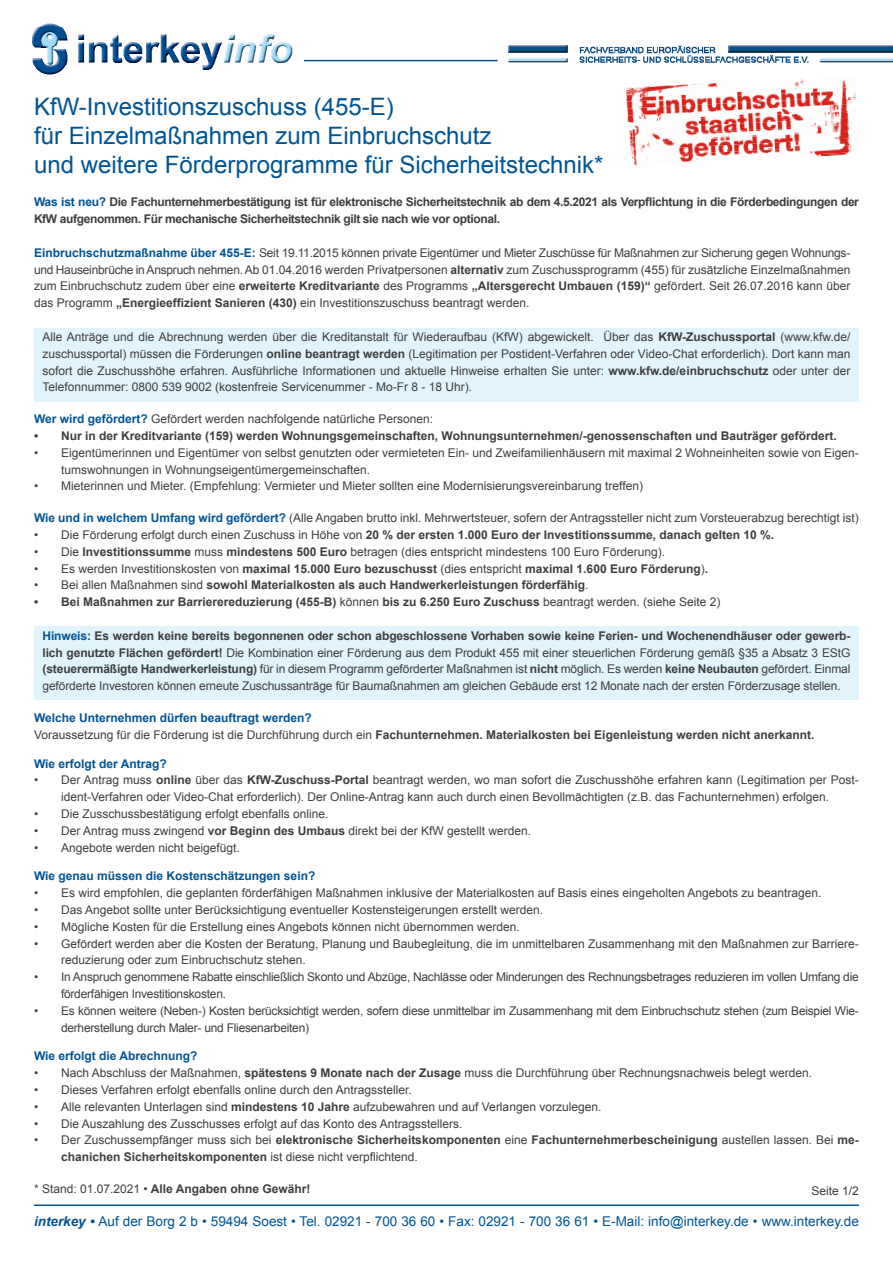
<style>
.page{position:relative;width:893px;height:1263px;background:#fff}
.page>*{position:absolute;margin:0;border:0;box-sizing:border-box;transform-origin:0 0}
.t1{font:24px "Arial";color:#005495}
.t2{font:13.5px "Arial";color:#005495}
.t3{font:12px/16.8px "Arial";color:#3e3e3f;text-align:justify}
.t4{font:700 12px/16.8px "Arial";color:#3e3e3f}
.t5{font:12px/16.8px "Arial";letter-spacing:-.02em;color:#3e3e3f}
.t6{font:700 12px/16.8px "Arial";letter-spacing:-.03em;color:#3e3e3f}
.t7{font:700 12px "Arial";color:#005495}
.s1{color:#005495}
.s2{font-weight:700;color:#005495}
.s3{font-weight:700}
.s4{font-weight:400}
.s5{font-weight:700;font-style:italic}
</style>
<div class="page">
<hr style="left:34px;top:1204px;width:825px;height:2px;background:#005495">
<hr style="left:304px;top:60px;width:193px;height:1px;background:#005495">
<img style="left:32px;top:23px;width:261px;height:52px">
<img style="left:508px;top:45px;width:385px;height:18px">
<div style="left:34px;top:625px;width:825px;height:74px;background:#e1f4fc"></div>
<div style="left:34px;top:328px;width:825px;height:74px;background:#e1f4fc"></div>
<img style="left:795px;top:78px;width:51px;height:5px">
<img style="left:626px;top:83px;width:221px;height:23px">
<img style="left:627px;top:90px;width:229px;height:32px">
<img style="left:627px;top:97px;width:229px;height:18px">
<img style="left:628px;top:117px;width:228px;height:7px">
<img style="left:629px;top:124px;width:221px;height:7px">
<img style="left:629px;top:131px;width:221px;height:7px">
<img style="left:629px;top:138px;width:221px;height:7px">
<img style="left:630px;top:145px;width:221px;height:7px">
<img style="left:631px;top:152px;width:219px;height:13px">
<p class="t1" style="left:34px;top:91px;width:361px">KfW-Investitionszuschuss (455-E)</p>
<p class="t1" style="left:34px;top:120px;width:459px">für Einzelmaßnahmen zum Einbruchschutz</p>
<p class="t1" style="left:34px;top:149px;width:571px">und weitere Förderprogramme für Sicherheitstechnik*</p>
<p class="t6" style="left:34px;top:194px;width:826px"><span class="s1">Was ist neu?</span> Die Fachunternehmerbestätigung ist für elektronische Sicherheitstechnik ab dem 4.5.2021 als Verpflichtung in die Förderbedingungen der<br>KfW aufgenommen. Für mechanische Sicherheitstechnik gilt sie nach wie vor optional.</p>
<p class="t3" style="left:34px;top:244px;width:818px"><span class="s2">Einbruchschutzmaßnahme über 455-E:</span> Seit 19.11.2015 können private Eigentümer und Mieter Zuschüsse für Maßnahmen zur Sicherung gegen Wohnungs&shy;und Hauseinbrüche in Anspruch nehmen. Ab 01.04.2016 werden Privatpersonen <span class="s3">alternativ</span> zum Zuschussprogramm (455) für zusätzliche Einzelmaßnahmen zum Einbruchschutz zudem über eine <span class="s3">erweiterte Kreditvariante</span> des Programms <span class="s3">„Altersgerecht Umbauen (159)“</span> gefördert. Seit 26.07.2016 kann über das Programm <span class="s3">„Energieeffizient Sanieren (430)</span> ein Investitionszuschuss beantragt werden.</p>
<p class="t3" style="left:43px;top:328px;width:809px">Alle Anträge und die Abrechnung werden über die Kreditanstalt für Wiederaufbau (KfW) abgewickelt. Über das <span class="s3">KfW-Zuschussportal</span> (www.kfw.de/ zuschussportal) müssen die Förderungen <span class="s3">online beantragt werden</span> (Legitimation per Postident-Verfahren oder Video-Chat erforderlich). Dort kann man sofort die Zuschusshöhe erfahren. Ausführliche Informationen und aktuelle Hinweise erhalten Sie unter: <span class="s3">www.kfw.de/einbruchschutz</span> oder unter der Telefonnummer: 0800 539 9002 (kostenfreie Servicenummer - Mo-Fr 8 - 18 Uhr).</p>
<p class="t3" style="left:34px;top:411px;width:401px"><span class="s2">Wer wird gefördert?</span> Gefördert werden nachfolgende natürliche Personen:</p>
<p class="t4" style="left:34px;top:428px;width:804px">• Nur in der Kreditvariante (159) werden Wohnungsgemeinschaften, Wohnungsunternehmen/-genossenschaften und Bauträger gefördert.</p>
<p class="t3" style="left:61px;top:444px;width:799px;text-indent:-27px">• Eigentümerinnen und Eigentümer von selbst genutzten oder vermieteten Ein- und Zweifamilienhäusern mit maximal 2 Wohneinheiten sowie von Eigen&shy;tumswohnungen in Wohnungseigentümergemeinschaften.</p>
<p class="t3" style="left:34px;top:478px;width:611px">• Mieterinnen und Mieter. (Empfehlung: Vermieter und Mieter sollten eine Modernisierungsvereinbarung treffen)</p>
<p class="t3" style="left:34px;top:510px;width:826px"><span class="s2">Wie und in welchem Umfang wird gefördert?</span> (Alle Angaben brutto inkl. Mehrwertsteuer, sofern der Antragssteller nicht zum Vorsteuerabzug berechtigt ist)</p>
<p class="t4" style="left:34px;top:527px;width:741px"><span class="s4">• Die Förderung erfolgt durch einen Zuschuss in Höhe von</span> 20 % der ersten 1.000 Euro der Investitionssumme, danach gelten 10 %.</p>
<p class="t3" style="left:34px;top:543px;width:633px">• Die <span class="s3">Investitionssumme</span> muss <span class="s3">mindestens 500 Euro</span> betragen (dies entspricht mindestens 100 Euro Förderung).</p>
<p class="t4" style="left:34px;top:560px;width:675px"><span class="s4">• Es werden Investitionskosten von</span> maximal 15.000 Euro bezuschusst <span class="s4">(dies entspricht</span> maximal 1.600 Euro Förderung<span class="s4">)</span>.</p>
<p class="t4" style="left:34px;top:577px;width:556px"><span class="s4">• Bei allen Maßnahmen sind</span> sowohl Materialkosten als auch Handwerkerleistungen förderfähig<span class="s4">.</span></p>
<p class="t4" style="left:34px;top:594px;width:688px">• Bei Maßnahmen zur Barrierereduzierung (455-B) <span class="s4">können</span> bis zu 6.250 Euro Zuschuss <span class="s4">beantragt werden. (siehe Seite 2)</span></p>
<p class="t3" style="left:43px;top:627px;width:809px"><span class="s2">Hinweis:</span> <span class="s3">Es werden keine bereits begonnenen oder schon abgeschlossene Vorhaben sowie keine Ferien- und Wochenendhäuser oder gewerb&shy;lich genutzte Flächen gefördert!</span> Die Kombination einer Förderung aus dem Produkt 455 mit einer steuerlichen Förderung gemäß §35 a Absatz 3 EStG <span class="s3">(steuerermäßigte Handwerkerleistung)</span> für in diesem Programm geförderter Maßnahmen ist <span class="s3">nicht</span> möglich. Es werden <span class="s3">keine Neubauten</span> gefördert. Einmal geförderte Investoren können erneute Zuschussanträge für Baumaßnahmen am gleichen Gebäude erst 12 Monate nach der ersten Förderzusage stellen.</p>
<p class="t7" style="left:34px;top:710px;width:279px">Welche Unternehmen dürfen beauftragt werden?</p>
<p class="t4" style="left:34px;top:726px;width:782px"><span class="s4">Voraussetzung für die Förderung ist die Durchführung durch ein</span> Fachunternehmen. Materialkosten bei Eigenleistung werden nicht anerkannt.</p>
<p class="t7" style="left:34px;top:755px;width:134px">Wie erfolgt der Antrag?</p>
<p class="t3" style="left:34px;top:772px;width:826px;text-align:center">• Der Antrag muss <span class="s3">online</span> über das <span class="s3">KfW-Zuschuss-Portal</span> beantragt werden, wo man sofort die Zuschusshöhe erfahren kann (Legitimation per Post&shy;ident-Verfahren oder Video-Chat erforderlich). Der Online-Antrag kann auch durch einen Bevollmächtigten (z.B. das Fachunternehmen) erfolgen.</p>
<p class="t3" style="left:34px;top:805px;width:296px">• Die Zusschussbestätigung erfolgt ebenfalls online.</p>
<p class="t3" style="left:34px;top:822px;width:499px">• Der Antrag muss zwingend <span class="s3">vor Beginn des Umbaus</span> direkt bei der KfW gestellt werden.</p>
<p class="t3" style="left:34px;top:839px;width:207px">• Angebote werden nicht beigefügt.</p>
<p class="t7" style="left:34px;top:868px;width:283px">Wie genau müssen die Kostenschätzungen sein?</p>
<p class="t3" style="left:34px;top:885px;width:789px">• Es wird empfohlen, die geplanten förderfähigen Maßnahmen inklusive der Materialkosten auf Basis eines eingeholten Angebots zu beantragen.</p>
<p class="t3" style="left:34px;top:901px;width:511px">• Das Angebot sollte unter Berücksichtigung eventueller Kostensteigerungen erstellt werden.</p>
<p class="t3" style="left:34px;top:918px;width:487px">• Mögliche Kosten für die Erstellung eines Angebots können nicht übernommen werden.</p>
<p class="t3" style="left:61px;top:935px;width:799px;text-indent:-27px">• Gefördert werden aber die Kosten der Beratung, Planung und Baubegleitung, die im unmittelbaren Zusammenhang mit den Maßnahmen zur Barriere&shy;reduzierung oder zum Einbruchschutz stehen.</p>
<p class="t5" style="left:61px;top:969px;width:799px;text-indent:-27px">• In Anspruch genommene Rabatte einschließlich Skonto und Abzüge, Nachlässe oder Minderungen des Rechnungsbetrages reduzieren im vollen Umfang die förderfähigen Investitionskosten.</p>
<p class="t5" style="left:61px;top:1002px;width:799px;text-indent:-27px">• Es können weitere (Neben-) Kosten berücksichtigt werden, sofern diese unmittelbar im Zusammenhang mit dem Einbruchschutz stehen (zum Beispiel Wie&shy;derherstellung durch Maler- und Fliesenarbeiten)</p>
<p class="t7" style="left:34px;top:1048px;width:165px">Wie erfolgt die Abrechnung?</p>
<p class="t3" style="left:34px;top:1065px;width:779px">• Nach Abschluss der Maßnahmen, <span class="s3">spätestens 9 Monate nach der Zusage</span> muss die Durchführung über Rechnungsnachweis belegt werden.</p>
<p class="t3" style="left:34px;top:1081px;width:379px">• Dieses Verfahren erfolgt ebenfalls online durch den Antragssteller.</p>
<p class="t3" style="left:34px;top:1098px;width:569px">• Alle relevanten Unterlagen sind <span class="s3">mindestens 10 Jahre</span> aufzubewahren und auf Verlangen vorzulegen.</p>
<p class="t3" style="left:34px;top:1115px;width:430px">• Die Auszahlung des Zusschusses erfolgt auf das Konto des Antragsstellers.</p>
<p class="t4" style="left:61px;top:1132px;width:799px;text-indent:-27px"><span class="s4">• Der Zuschussempfänger muss sich bei</span> elektronische Sicherheitskomponenten <span class="s4">eine</span> Fachunternehmerbescheinigung <span class="s4">austellen lassen. Bei</span> me&shy;chanichen Sicherheitskomponenten <span class="s4">ist diese nicht verpflichtend.</span></p>
<p class="t4" style="left:34px;top:1181px;width:278px"><span class="s4">* Stand: 01.07.2021 •</span> Alle Angaben ohne Gewähr!</p>
<p class="t3" style="left:812px;top:1182px;width:49px">Seite 1/2</p>
<p class="t2" style="left:34px;top:1212px;width:826px"><span class="s5">interkey •</span> Auf der Borg 2 b • 59494 Soest • Tel. 02921 - 700 36 60 • Fax: 02921 - 700 36 61 • E-Mail: info@interkey.de • www.interkey.de</p>
</div>
